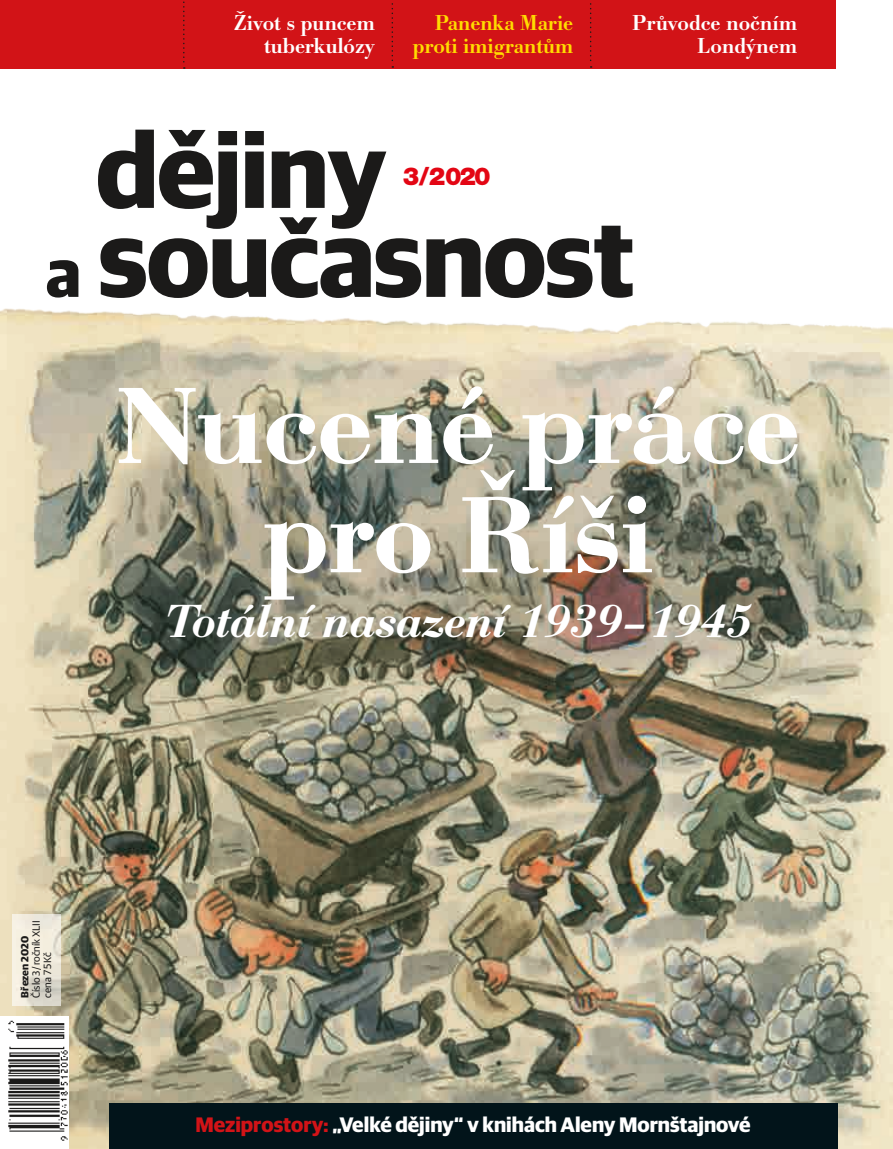
<style>
.page{position:relative;width:893px;height:1149px;background:#fff}
.page>*{position:absolute;margin:0;border:0;box-sizing:border-box;transform-origin:0 0}
.TIT_-_pruh_nahoře{font:112.35px/109.2px "Bauer Bod Dem Bol";letter-spacing:-.02em;color:#fff;text-align:center}
.TIT_-_pruh_nahoře-2{font:48.15px "Bauer Bod Dem Bol Ita";letter-spacing:-.02em;color:#fff}
.TIT_číslo{font:900 24.75px "Helvetica Neue CE";color:#e30614}
.TIT_-_pruh_nahoře-3{font:22.5px/23.2px "Bodoni Antiqua TOT Dem Bol";color:#fff;text-align:right}
.TIT_-_pruh_nahoře-4{font:22.5px/23.2px "Bodoni Antiqua TOT Dem Bol";letter-spacing:-.005em;color:#ffdc00;text-align:right}
.TIT_pruh_dole{font:700 21px "Guardian Sans";color:#fff}
.TIT_-_info{font:10.5px "Guardian Sans";letter-spacing:-.01em;color:#1b1a19}
.TIT_-_info-2{font:700 10.5px "Guardian Sans";letter-spacing:.01em;color:#1b1a19}
.s1{color:#d21317}
</style>
<div class="page">
<img style="left:0;top:308px;width:893px;height:840px">
<div style="left:109px;top:1102px;width:728px;height:46px;background:#02141a"></div>
<div style="left:0;top:1015px;width:68px;height:133px;background:#fff"></div>
<img style="left:0;top:1015px;width:68px;height:126px">
<svg style="left:13px;top:913px;width:48px;height:92px;background:#ebe6d8"></svg>
<div style="left:0;top:0;width:836px;height:69px;background:#d21317"></div>
<svg style="left:590px;top:3px;width:2px;height:65px"></svg>
<svg style="left:392px;top:3px;width:1px;height:65px"></svg>
<svg style="left:183px;top:1px;width:2px;height:68px"></svg>
<svg style="left:47px;top:225px;width:586px;height:73px"></svg>
<svg style="left:98px;top:130px;width:288px;height:99px"></svg>
<p class="TIT_-_pruh_nahoře-3" style="left:234px;top:11px;width:142px">Život s puncem tuberkulózy</p>
<p class="TIT_-_pruh_nahoře-3" style="left:632px;top:11px;width:166px">Průvodce nočním<br>Londýnem</p>
<p class="TIT_-_pruh_nahoře-4" style="left:413px;top:11px;width:162px">Panenka Marie proti imigrantům</p>
<p class="TIT_číslo" style="left:403px;top:161px;width:89px">3/2020</p>
<p class="TIT_-_pruh_nahoře" style="left:116px;top:371px;width:686px">Nucené práce pro Říši</p>
<p class="TIT_-_pruh_nahoře-2" style="left:164px;top:591px;width:590px">Totální nasazení 1939–1945</p>
<p class="TIT_-_info" style="left:29px;top:997px;width:78px;rotate:-90deg">Číslo 3 / ročník XLII</p>
<p class="TIT_-_info-2" style="left:17px;top:997px;width:63px;rotate:-90deg">Březen 2020</p>
<p class="TIT_-_info" style="left:40px;top:997px;width:47px;rotate:-90deg">cena 75 Kč</p>
<p class="TIT_pruh_dole" style="left:195px;top:1108px;width:557px"><span class="s1">Meziprostory:</span> „Velké dějiny“ v knihách Aleny Mornštajnové</p>
</div>
